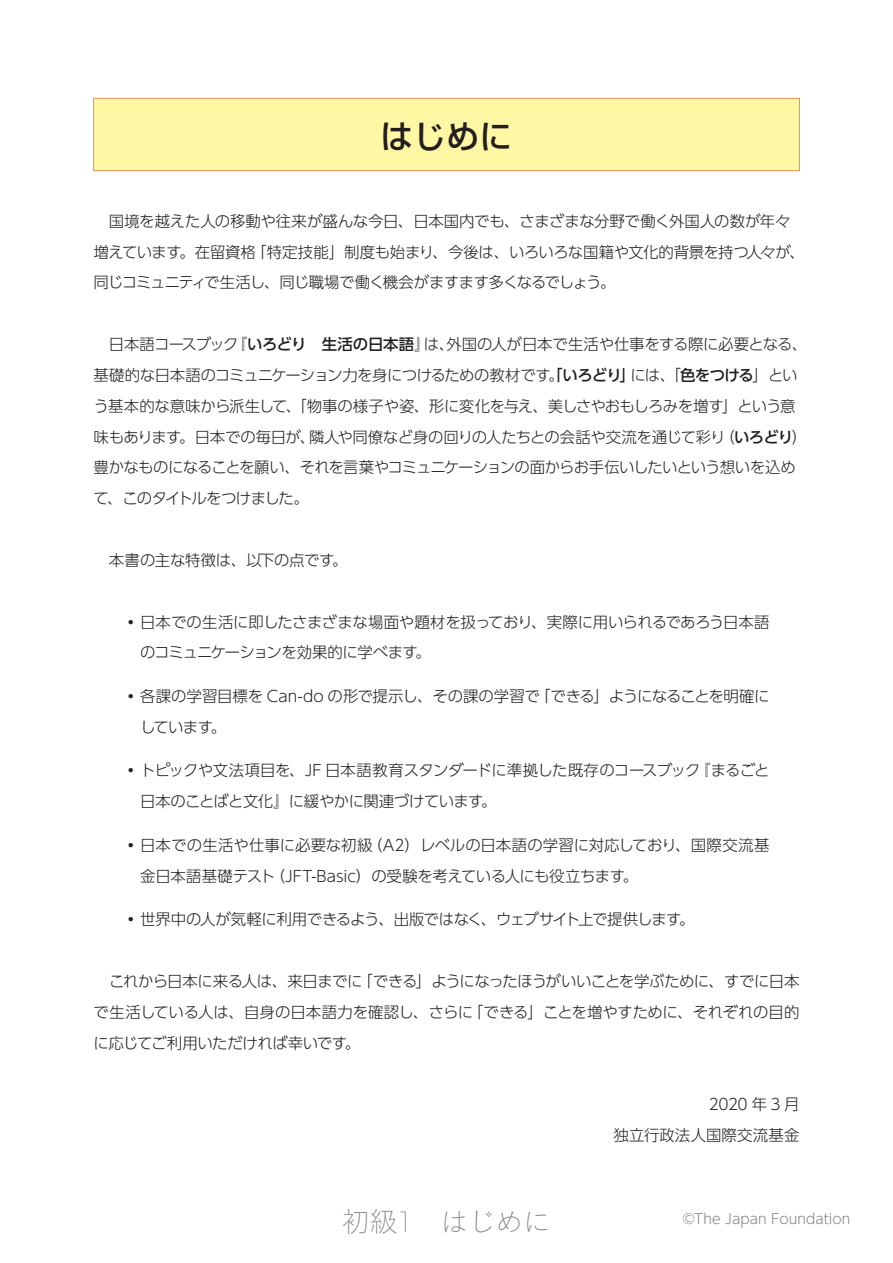
<style>
.page{position:relative;width:893px;height:1263px;background:#fff}
.page>*{position:absolute;margin:0;border:0;box-sizing:border-box;transform-origin:0 0}
.t1{font:500 33px "Shin Go Pro";color:#231f20}
.t2{font:300 27.6px "Yu Gothic";color:#808285}
.t3{font:300 15.45px/30.9px "UD Shin Go Pro";letter-spacing:-.025em;color:#231f20}
.t4{font:300 15.45px/30.9px "UD Shin Go Pro";letter-spacing:.005em;color:#231f20;text-align:right}
.t5{font:300 13.8px "UD Shin Go Pro";letter-spacing:.005em;color:#808285}
.s1{font-weight:500}
.s2{font-family:"Avant Garde";font-weight:200}
</style>
<div class="page">
<div style="left:94px;top:98px;width:705px;height:73px;background:#fff7a4"></div>
<div style="left:93px;top:98px;width:707px;height:73px;border:1px solid #e3995e"></div>
<h1 class="t1" style="left:381px;top:109px;width:133px">はじめに</h1>
<p class="t3" style="left:94px;top:205px;width:713px">　国境を越えた人の移動や往来が盛んな今日、日本国内でも、さまざまな分野で働く外国人の数が年々増えています。在留資格「特定技能」制度も始まり、今後は、いろいろな国籍や文化的背景を持つ人々が、同じコミュニティで生活し、同じ職場で働く機会がますます多くなるでしょう。</p>
<p class="t3" style="left:94px;top:328px;width:715px">　日本語コースブック<span class="s1">『いろどり　生活の日本語』</span>は、外国の人が日本で生活や仕事をする際に必要となる、基礎的な日本語のコミュニケーション力を身につけるための教材です。<span class="s1">「いろどり」</span>には、「<span class="s1">色をつける</span>」という基本的な意味から派生して、「物事の様子や姿、形に変化を与え、美しさやおもしろみを増す」という意味もあります。日本での毎日が、隣人や同僚など身の回りの人たちとの会話や交流を通じて彩り（<span class="s1">いろどり</span>）豊かなものになることを願い、それを言葉やコミュニケーションの面からお手伝いしたいという想いを込めて、このタイトルをつけました。</p>
<p class="t3" style="left:94px;top:544px;width:256px">　本書の主な特徴は、以下の点です。</p>
<p class="t3" style="left:140px;top:606px;width:631px;text-indent:-17px">・ 日本での生活に即したさまざまな場面や題材を扱っており、実際に用いられるであろう日本語のコミュニケーションを効果的に学べます。</p>
<p class="t3" style="left:140px;top:680px;width:631px;text-indent:-17px">・ 各課の学習目標を Can-do の形で提示し、その課の学習で「できる」ようになることを明確にしています。</p>
<p class="t3" style="left:140px;top:754px;width:646px;text-indent:-17px">・ トピックや文法項目を、JF 日本語教育スタンダードに準拠した既存のコースブック『まるごと　日本のことばと文化』に緩やかに関連づけています。</p>
<p class="t3" style="left:140px;top:829px;width:631px;text-indent:-17px">・ 日本での生活や仕事に必要な初級（A2）レベルの日本語の学習に対応しており、国際交流基金日本語基礎テスト（JFT-Basic）の受験を考えている人にも役立ちます。</p>
<p class="t3" style="left:123px;top:903px;width:573px">・ 世界中の人が気軽に利用できるよう、出版ではなく、ウェブサイト上で提供します。</p>
<p class="t3" style="left:94px;top:965px;width:707px;text-align:justify">　これから日本に来る人は、来日までに「できる」ようになったほうがいいことを学ぶために、すでに日本で生活している人は、自身の日本語力を確認し、さらに「できる」ことを増やすために、それぞれの目的に応じてご利用いただければ幸いです。</p>
<p class="t4" style="left:613px;top:1088px;width:187px">2020 年 3 月<br>独立行政法人国際交流基金</p>
<h2 class="t2" style="left:342px;top:1196px;width:210px">初級<span class="s2">1</span> はじめに</h2>
<p class="t5" style="left:683px;top:1208px;width:169px">©The Japan Foundation</p>
</div>
